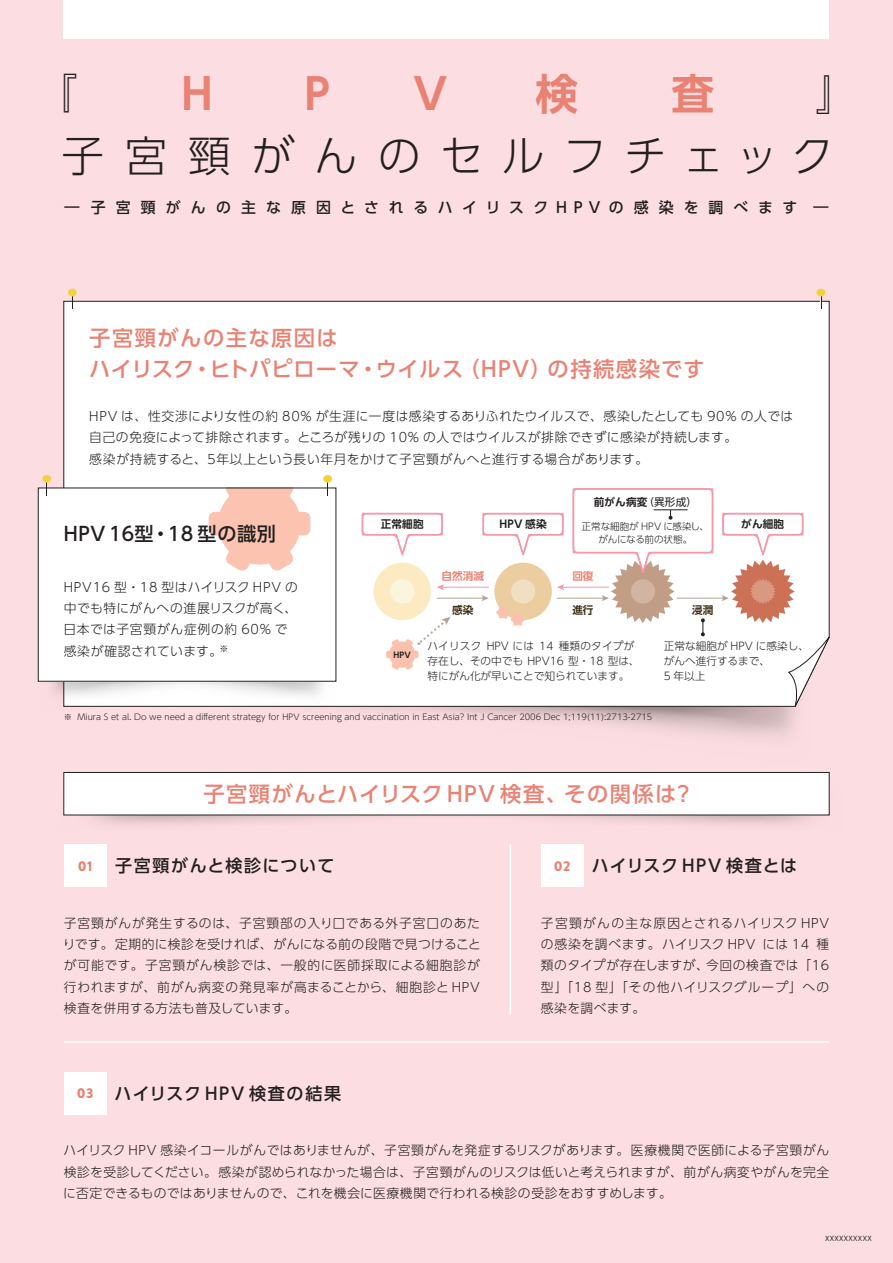
<style>
.page{position:relative;width:893px;height:1263px;background:#fcdee2}
.page>*{position:absolute;margin:0;border:0;box-sizing:border-box;transform-origin:0 0}
.t1{font:300 42.45px/62.6px "UD Shin Go Pro";letter-spacing:.46em;color:#231f20}
.t2{font:700 42.45px "UD Shin Go Pro De";color:#e98273}
.t3{font:500 21.3px/32px "UD Shin Go Pro";letter-spacing:.065em;color:#e98273}
.t4{font:500 19.2px "UD Shin Go Pro";letter-spacing:.03em;color:#231f20}
.t5{font:500 16.95px "UD Shin Go Pro";letter-spacing:.09em;color:#231f20}
.t6{font:500 16.95px "UD Shin Go Pro";letter-spacing:.045em;color:#231f20}
.t7{font:500 14.85px "UD Shin Go Pro";letter-spacing:.655em;color:#231f20;scale:1.5 1}
.t8{font:900 14.25px "Brandon Grotesque";color:#e98273}
.t9{font:300 12.75px/21.3px "UD Shin Go Pro";letter-spacing:.03em;color:#231f20;text-align:justify}
.t10{font:300 12.75px/21.3px "UD Shin Go Pro";letter-spacing:.05em;color:#231f20}
.t11{font:300 10.65px/14.9px "UD Shin Go Pro";color:#231f20}
.t12{font:700 10.65px "UD Shin Go Pro De";letter-spacing:.01em;color:#231f20}
.t13{font:700 10.65px "UD Shin Go Pro De";color:#e98273}
.t14{font:700 10.65px "UD Shin Go Pro De";color:#3e2c15}
.t15{font:300 9.6px/12.8px "UD Shin Go Pro";color:#231f20;text-align:center}
.t16{font:300 8.25px "UD Shin Go Pro";color:#231f20}
.t17{font:700 7.95px "UD Shin Go Pro De";color:#231f20}
.t18{font:7.5px "Brandon Grotesque";letter-spacing:.05em;color:#231f20}
.s1{font-family:"UD Shin Go Pro";font-weight:400}
.s2{font-family:"Brandon Grotesque";font-weight:900;font-size:14.25px;color:#e98273}
</style>
<div class="page">
<hr style="left:510px;top:844px;width:1px;height:170px;background:#fff">
<div style="left:64px;top:0;width:765px;height:38px;background:#fff"></div>
<div style="left:63px;top:301px;width:767px;height:406px;background:#fff"></div>
<hr style="left:442px;top:587px;width:47px;height:1px;background:#f598aa">
<svg style="left:437px;top:584px;width:7px;height:6px"></svg>
<hr style="left:437px;top:598px;width:47px;height:1px;background:#b1a496">
<svg style="left:481px;top:595px;width:8px;height:6px"></svg>
<hr style="left:562px;top:587px;width:47px;height:1px;background:#f598aa">
<svg style="left:557px;top:584px;width:7px;height:6px"></svg>
<hr style="left:557px;top:598px;width:47px;height:1px;background:#b1a496">
<hr style="left:677px;top:598px;width:47px;height:1px;background:#b1a496">
<div style="left:386px;top:651px;width:32px;height:7px;background:#fbc1af;border-radius:2px"></div>
<div style="left:373px;top:563px;width:58px;height:57px;background:#feeac2;border-radius:50%"></div>
<div style="left:390px;top:579px;width:24px;height:24px;background:#f9f6dd;border-radius:50%"></div>
<div style="left:494px;top:563px;width:58px;height:57px;background:#ebcd9f;border-radius:50%"></div>
<div style="left:511px;top:579px;width:24px;height:24px;background:#f1dfc1;border-radius:50%"></div>
<div style="left:498px;top:607px;width:11px;height:11px;background:#fbc7b7;border-radius:50%"></div>
<hr style="left:496px;top:611px;width:14px;height:3px;background:#fbc1af">
<svg style="left:499px;top:606px;width:25px;height:20px"></svg>
<svg style="left:391px;top:617px;width:60px;height:53px;background:#fcf0eb"></svg>
<svg style="left:361px;top:512px;width:83px;height:48px;background:#fdf4f5"></svg>
<svg style="left:482px;top:512px;width:82px;height:48px;background:#fdf3f5"></svg>
<svg style="left:721px;top:512px;width:83px;height:111px;background:#f0d2cc"></svg>
<svg style="left:572px;top:487px;width:142px;height:149px;background:#f6eeec"></svg>
<hr style="left:654px;top:509px;width:34px;height:1px;background:#231f20">
<svg style="left:788px;top:637px;width:42px;height:71px"></svg>
<svg style="left:72px;top:296px;width:1px;height:13px"></svg>
<div style="left:68px;top:290px;width:9px;height:6px;background:#fcdb0f;border-radius:50%"></div>
<div style="left:68px;top:289px;width:9px;height:6px;background:#f4d03d;border-radius:50%"></div>
<svg style="left:821px;top:296px;width:1px;height:13px"></svg>
<div style="left:817px;top:290px;width:8px;height:6px;background:#f9d71d;border-radius:50%"></div>
<div style="left:817px;top:289px;width:8px;height:6px;background:#f4d03d;border-radius:50%"></div>
<img style="left:255px;top:599px;width:99px;height:114px">
<img style="left:37px;top:599px;width:218px;height:108px">
<img style="left:632px;top:717px;width:198px;height:108px">
<img style="left:63px;top:717px;width:569px;height:108px">
<div style="left:38px;top:488px;width:298px;height:193px;background:#fff"></div>
<svg style="left:209px;top:490px;width:101px;height:81px"></svg>
<svg style="left:46px;top:483px;width:2px;height:12px"></svg>
<svg style="left:43px;top:476px;width:8px;height:7px"></svg>
<div style="left:43px;top:475px;width:8px;height:6px;background:#f4d03d;border-radius:50%"></div>
<svg style="left:327px;top:483px;width:2px;height:12px"></svg>
<svg style="left:323px;top:476px;width:9px;height:7px"></svg>
<div style="left:323px;top:475px;width:9px;height:6px;background:#f4d03d;border-radius:50%"></div>
<div style="left:64px;top:772px;width:765px;height:43px;background:#fff"></div>
<div style="left:64px;top:772px;width:765px;height:43px;border:1px solid #231f20"></div>
<div style="left:64px;top:844px;width:43px;height:43px;background:#fff"></div>
<div style="left:64px;top:1072px;width:42px;height:43px;background:#fff"></div>
<div style="left:541px;top:844px;width:42px;height:43px;background:#fff"></div>
<hr style="left:64px;top:1041px;width:765px;height:2px;background:#fff">
<h1 class="t1" style="left:35px;top:61px;width:44px">『</h1>
<h1 class="t2" style="left:182px;top:59px;width:33px">H</h1>
<h1 class="t2" style="left:304px;top:59px;width:27px">P</h1>
<h1 class="t2" style="left:413px;top:59px;width:35px">V</h1>
<h1 class="t2" style="left:535px;top:59px;width:44px">検</h1>
<h1 class="t2" style="left:671px;top:59px;width:44px">査</h1>
<h1 class="t1" style="left:62px;top:61px;width:798px;text-indent:754px">』子宮頸がんのセルフチェック</h1>
<p class="t7" style="left:61px;top:195px;width:516px">－子宮頸がんの主な原因とされるハイリスクHPVの感染を調べます －</p>
<h2 class="t3" style="left:89px;top:321px;width:617px">子宮頸がんの主な原因は<br>ハイリスク・ヒトパピローマ・ウイルス（HPV）の持続感染です</h2>
<p class="t9" style="left:89px;top:405px;width:706px;text-align:left">HPV は、性交渉により女性の約 80% が生涯に一度は感染するありふれたウイルスで、感染したとしても 90% の人では自己の免疫によって排除されます。ところが残りの 10% の人ではウイルスが排除できずに感染が持続します。<br>感染が持続すると、５年以上という長い年月をかけて子宮頸がんへと進行する場合があります。</p>
<h3 class="t4" style="left:64px;top:519px;width:214px">HPV１６型・18 型の識別</h3>
<p class="t10" style="left:64px;top:576px;width:236px">HPV16 型・18 型はハイリスク HPV の中でも特にがんへの進展リスクが高く、日本では子宮頸がん症例の約 60% で感染が確認されています。<sup>※</sup></p>
<p class="t12" style="left:381px;top:516px;width:44px">正常細胞</p>
<p class="t12" style="left:594px;top:493px;width:105px">前がん病変<span class="s1">（異形成）</span></p>
<p class="t15" style="left:582px;top:520px;width:129px">正常な細胞が HPV に感染し、がんになる前の状態。</p>
<p class="t12" style="left:500px;top:515px;width:49px">HPV 感染</p>
<p class="t12" style="left:741px;top:515px;width:44px">がん細胞</p>
<p class="t13" style="left:442px;top:567px;width:44px">自然消滅</p>
<p class="t13" style="left:572px;top:567px;width:23px">回復</p>
<p class="t14" style="left:452px;top:601px;width:23px">感染</p>
<p class="t14" style="left:572px;top:601px;width:23px">進行</p>
<p class="t14" style="left:692px;top:601px;width:23px">浸潤</p>
<p class="t17" style="left:394px;top:648px;width:19px">HPV</p>
<p class="t11" style="left:427px;top:638px;width:214px">ハイリスク HPV には 14 種類のタイプが存在し、その中でも HPV16 型・18 型は、特にがん化が早いことで知られています。</p>
<p class="t11" style="left:664px;top:638px;width:147px">正常な細胞が HPV に感染し、がんへ進行するまで、<br>5 年以上</p>
<p class="t16" style="left:64px;top:710px;width:590px">※ Miura S et al. Do we need a different strategy for HPV screening and vaccination in East Asia? Int J Cancer 2006 Dec 1;119(11):2713-2715</p>
<h2 class="t3" style="left:203px;top:777px;width:492px">子宮頸がんとハイリスク HPV 検査、その関係は？</h2>
<p class="t8" style="left:78px;top:856px;width:16px">01</p>
<h3 class="t5" style="left:115px;top:852px;width:221px">子宮頸がんと検診について</h3>
<p class="t9" style="left:63px;top:912px;width:419px">子宮頸がんが発生するのは、子宮頸部の入り口である外子宮口のあたりです。定期的に検診を受ければ、がんになる前の段階で見つけることが可能です。子宮頸がん検診では、一般的に医師採取による細胞診が行われますが、前がん病変の発見率が高まることから、細胞診と HPV検査を併用する方法も普及しています。</p>
<h3 class="t5" style="left:77px;top:1080px;width:266px"><span class="s2">03</span> ハイリスク HPV 検査の結果</h3>
<p class="t8" style="left:554px;top:856px;width:18px">02</p>
<h3 class="t6" style="left:592px;top:852px;width:207px">ハイリスク HPV 検査とは</h3>
<p class="t9" style="left:541px;top:912px;width:290px">子宮頸がんの主な原因とされるハイリスク HPVの感染を調べます。ハイリスク HPV には 14 種類のタイプが存在しますが、今回の検査では「16型」「18 型」「その他ハイリスクグループ」への感染を調べます。</p>
<p class="t9" style="left:63px;top:1139px;width:768px">ハイリスク HPV 感染イコールがんではありませんが、子宮頸がんを発症するリスクがあります。医療機関で医師による子宮頸がん検診を受診してください。感染が認められなかった場合は、子宮頸がんのリスクは低いと考えられますが、前がん病変やがんを完全に否定できるものではありませんので、これを機会に医療機関で行われる検診の受診をおすすめします。</p>
<p class="t18" style="left:825px;top:1233px;width:48px">XXXXXXXXXX</p>
</div>
